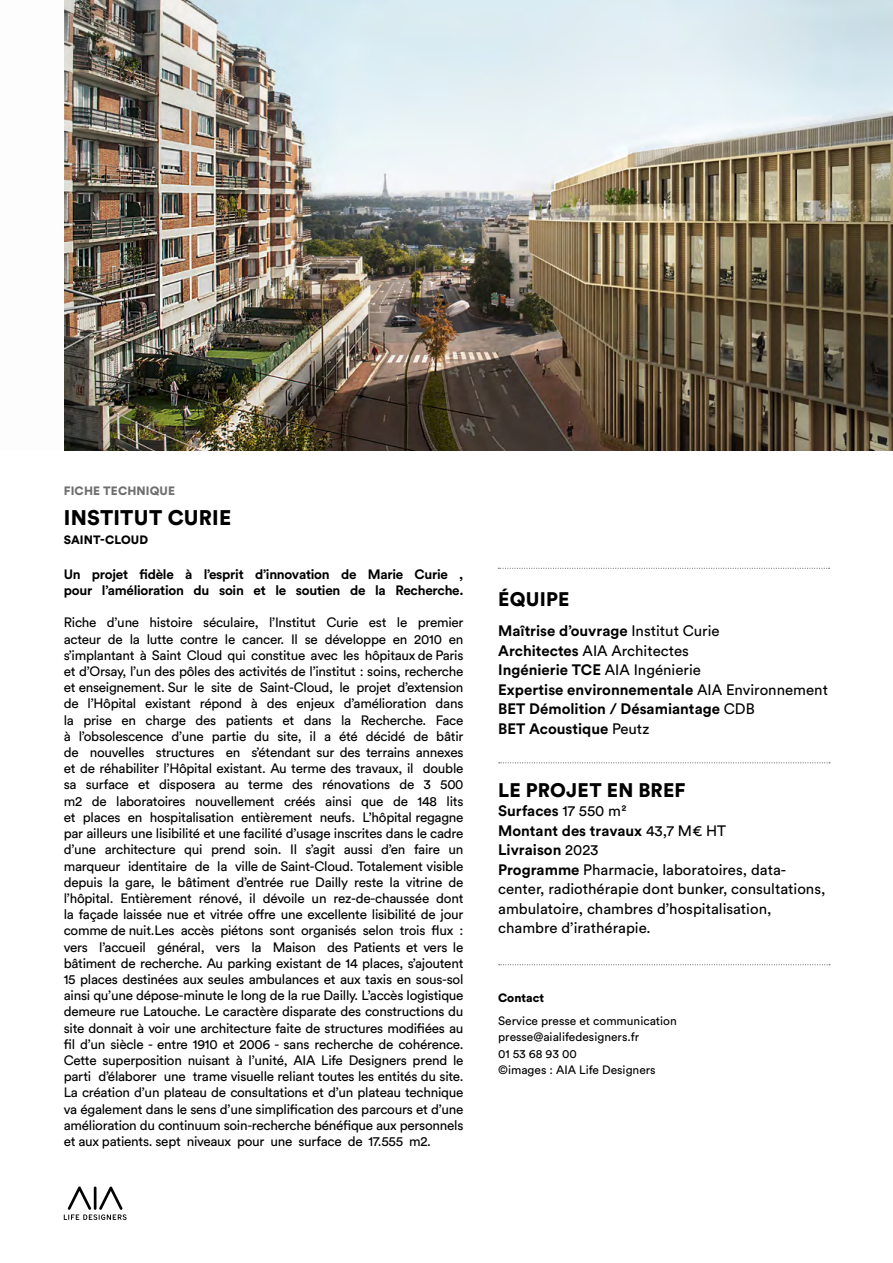
<style>
.page{position:relative;width:893px;height:1263px;background:#fff}
.page>*{position:absolute;margin:0;border:0;box-sizing:border-box;transform-origin:0 0}
.t1{font:900 21px "Circular Pro";letter-spacing:.01em;color:#000}
.t2{font:900 19.5px "Circular Pro";letter-spacing:.01em;color:#000}
.t3{font:15px/19.5px "Circular Pro";color:#000}
.t4{font:700 15px/19.5px "Circular Pro";color:#000}
.t5{font:13.5px/16.2px "Circular Pro";letter-spacing:-.02em;color:#000;text-align:justify}
.t6{font:700 13.5px/16.2px "Circular Pro";letter-spacing:-.02em;color:#000}
.t7{font:12px/16.5px "Circular Pro";color:#000}
.t8{font:900 12px "Circular Pro";letter-spacing:.005em;color:#000}
.t9{font:900 12px "Circular Pro";letter-spacing:.01em;color:#706f6f}
.s1{font-weight:400}
.s2{font-weight:700}
</style>
<div class="page">
<img style="left:64px;top:0;width:829px;height:451px">
<svg style="left:64px;top:1186px;width:63px;height:34px"></svg>
<svg style="left:499px;top:762px;width:331px;height:1px"></svg>
<svg style="left:499px;top:964px;width:331px;height:1px"></svg>
<svg style="left:498px;top:568px;width:332px;height:1px"></svg>
<p class="t9" style="left:64px;top:483px;width:113px">FICHE TECHNIQUE</p>
<h1 class="t1" style="left:64px;top:502px;width:169px">INSTITUT CURIE</h1>
<p class="t8" style="left:64px;top:531px;width:86px">SAINT-CLOUD</p>
<p class="t6" style="left:64px;top:565px;width:401px">Un projet fidèle à l’esprit d’innovation de Marie Curie , pour l’amélioration du soin et le soutien de la Recherche.</p>
<p class="t5" style="left:64px;top:614px;width:401px">Riche d’une histoire séculaire, l’Institut Curie est le premier acteur de la lutte contre le cancer. Il se développe en 2010 en s’implantant à Saint Cloud qui constitue avec les hôpitaux de Paris et d’Orsay, l’un des pôles des activités de l’institut : soins, recherche et enseignement. Sur le site de Saint-Cloud, le projet d’extension de l’Hôpital existant répond à des enjeux d’amélioration dans la prise en charge des patients et dans la Recherche. Face à l’obsolescence d’une partie du site, il a été décidé de bâtir de nouvelles structures en s’étendant sur des terrains annexes et de réhabiliter l’Hôpital existant. Au terme des travaux, il double sa surface et disposera au terme des rénovations de 3 500 m2 de laboratoires nouvellement créés ainsi que de 148 lits et places en hospitalisation entièrement neufs. L’hôpital regagne par ailleurs une lisibilité et une facilité d’usage inscrites dans le cadre d’une architecture qui prend soin. Il s’agit aussi d’en faire un marqueur identitaire de la ville de Saint-Cloud. Totalement visible depuis la gare, le bâtiment d’entrée rue Dailly reste la vitrine de l’hôpital. Entièrement rénové, il dévoile un rez-de-chaussée dont la façade laissée nue et vitrée offre une excellente lisibilité de jour comme de nuit.Les accès piétons sont organisés selon trois flux : vers l’accueil général, vers la Maison des Patients et vers le bâtiment de recherche. Au parking existant de 14 places, s’ajoutent 15 places destinées aux seules ambulances et aux taxis en sous-sol ainsi qu’une dépose-minute le long de la rue Dailly. L’accès logistique demeure rue Latouche. Le caractère disparate des constructions du site donnait à voir une architecture faite de structures modifiées au fil d’un siècle - entre 1910 et 2006 - sans recherche de cohérence.<br>Cette superposition nuisant à l’unité, AIA Life Designers prend le parti d’élaborer une trame visuelle reliant toutes les entités du site.<br>La création d’un plateau de consultations et d’un plateau technique va également dans le sens d’une simplification des parcours et d’une amélioration du continuum soin-recherche bénéfique aux personnels et aux patients. sept niveaux pour une surface de 17.555 m2.</p>
<h2 class="t2" style="left:498px;top:586px;width:73px">ÉQUIPE</h2>
<p class="t4" style="left:498px;top:620px;width:331px">Maîtrise d’ouvrage <span class="s1">Institut Curie<br></span>Architectes <span class="s1">AIA Architectes<br></span>Ingénierie TCE <span class="s1">AIA Ingénierie<br></span>Expertise environnementale <span class="s1">AIA Environnement </span>BET Démolition / Désamiantage <span class="s1">CDB<br></span>BET Acoustique <span class="s1">Peutz</span></p>
<h2 class="t2" style="left:498px;top:776px;width:189px">LE PROJET EN BREF</h2>
<p class="t3" style="left:498px;top:801px;width:329px"><span class="s2">Surfaces</span> 17 550 m²<br><span class="s2">Montant des travaux</span> 43,7 M€ HT<br><span class="s2">Livraison</span> 2023<br><span class="s2">Programme</span> Pharmacie, laboratoires, data&shy;center, radiothérapie dont bunker, consultations, ambulatoire, chambres d’hospitalisation, chambre d’irathérapie.</p>
<p class="t8" style="left:498px;top:990px;width:47px">Contact</p>
<p class="t7" style="left:498px;top:1012px;width:180px">Service presse et communication presse@aialifedesigners.fr<br>01 53 68 93 00<br>©images : AIA Life Designers</p>
</div>
